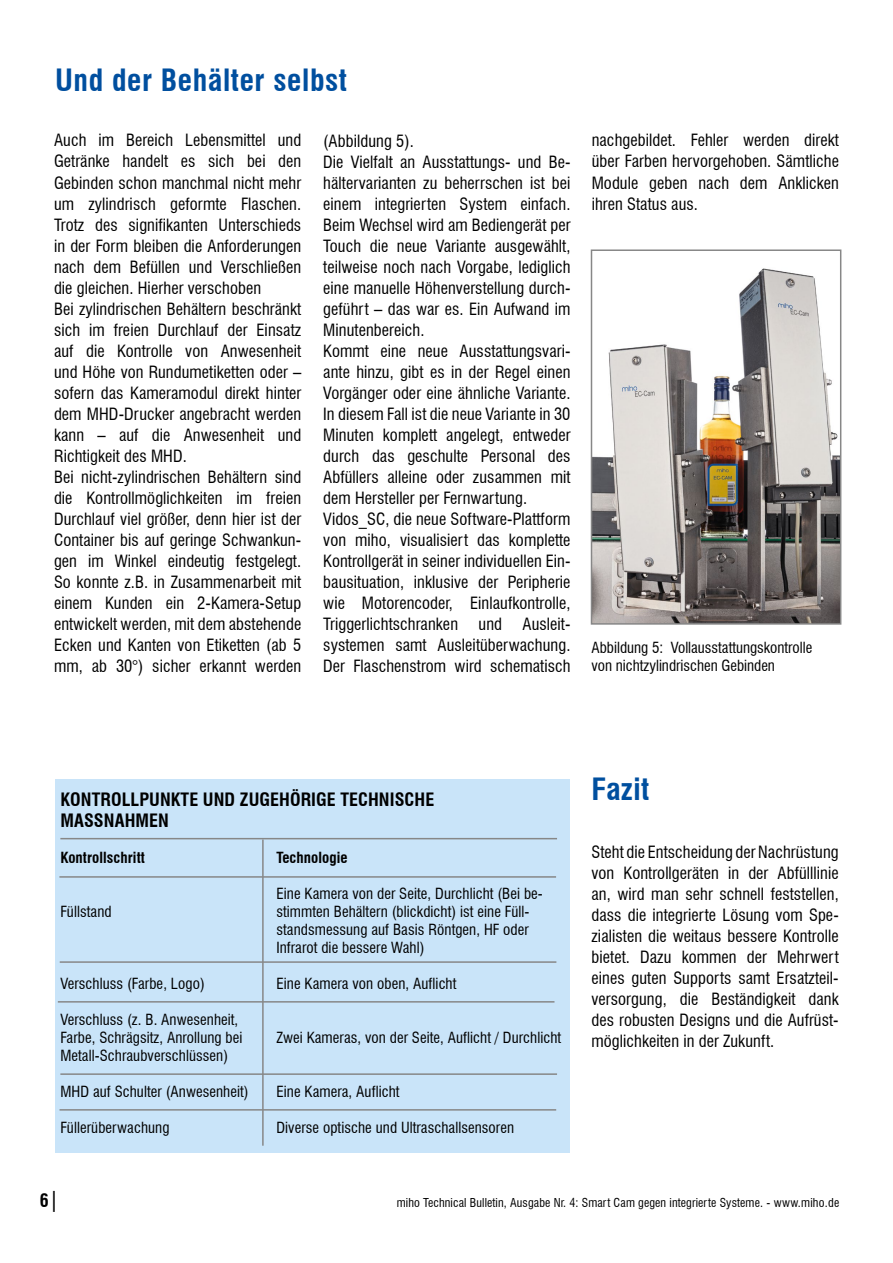
<style>
.page{position:relative;width:893px;height:1263px;background:#fff}
.page>*{position:absolute;margin:0;border:0;box-sizing:border-box;transform-origin:0 0}
.t1{font:700 condensed 30px "Swiss 721 BT";letter-spacing:.02em;color:#004f9f}
.t2{font:700 condensed 18px/21px "Swiss 721 BT";letter-spacing:.005em;color:#000}
.t3{font:condensed 16.5px/21px "Swiss 721 BT";letter-spacing:.005em;color:#000}
.t4{font:condensed 15px/18px "Swiss 721 BT";letter-spacing:.005em;color:#000}
.t5{font:700 condensed 15px "Swiss 721 BT";letter-spacing:.005em;color:#000}
.t6{font:condensed 12px "Swiss 721 BT";letter-spacing:.01em;color:#000}
.s1{font-weight:400;font-size:21px}
</style>
<div class="page">
<img style="left:594px;top:268px;width:244px;height:354px">
<div style="left:591px;top:249px;width:250px;height:376px;border:2px solid #878787"></div>
<div style="left:55px;top:779px;width:514px;height:373px;background:#c9e4f9"></div>
<hr style="left:60px;top:838px;width:497px;height:1px;background:#878787">
<hr style="left:60px;top:961px;width:496px;height:2px;background:#878787">
<hr style="left:58px;top:1001px;width:496px;height:1px;background:#878787">
<hr style="left:60px;top:1073px;width:497px;height:2px;background:#878787">
<hr style="left:60px;top:1109px;width:496px;height:1px;background:#878787">
<hr style="left:262px;top:839px;width:2px;height:307px;background:#878787">
<hr style="left:59px;top:876px;width:497px;height:2px;background:#878787">
<h1 class="t1" style="left:55px;top:62px;width:293px">Und der Behälter selbst</h1>
<p class="t3" style="left:54px;top:130px;width:249px">Auch im Bereich Lebensmittel und Getränke handelt es sich bei den Gebinden schon manchmal nicht mehr um zylindrisch geformte Flaschen.<br>Trotz des signifikanten Unterschieds in der Form bleiben die Anforderungen nach dem Befüllen und Verschließen die gleichen. Hierher verschoben<br>Bei zylindrischen Behältern beschränkt sich im freien Durchlauf der Einsatz auf die Kontrolle von Anwesenheit und Höhe von Rundumetiketten oder – sofern das Kameramodul direkt hinter dem MHD-Drucker angebracht werden kann – auf die Anwesenheit und Richtigkeit des MHD.<br>Bei nicht-zylindrischen Behältern sind die Kontrollmöglichkeiten im freien Durchlauf viel größer, denn hier ist der Container bis auf geringe Schwankun&shy;gen im Winkel eindeutig festgelegt.<br>So konnte z.B. in Zusammenarbeit mit einem Kunden ein 2-Kamera-Setup entwickelt werden, mit dem abstehende Ecken und Kanten von Etiketten (ab 5 mm, ab 30°) sicher erkannt werden</p>
<p class="t3" style="left:323px;top:130px;width:249px">(Abbildung 5).<br>Die Vielfalt an Ausstattungs- und Be&shy;hältervarianten zu beherrschen ist bei einem integrierten System einfach.<br>Beim Wechsel wird am Bediengerät per Touch die neue Variante ausgewählt, teilweise noch nach Vorgabe, lediglich eine manuelle Höhenverstellung durch&shy;geführt – das war es. Ein Aufwand im Minutenbereich.<br>Kommt eine neue Ausstattungsvari&shy;ante hinzu, gibt es in der Regel einen Vorgänger oder eine ähnliche Variante.<br>In diesem Fall ist die neue Variante in 30<br>Minuten komplett angelegt, entweder durch das geschulte Personal des Abfüllers alleine oder zusammen mit dem Hersteller per Fernwartung.<br>Vidos_SC, die neue Software-Plattform von miho, visualisiert das komplette Kontrollgerät in seiner individuellen Ein&shy;bausituation, inklusive der Peripherie wie Motorencoder, Einlaufkontrolle, Triggerlichtschranken und Ausleit&shy;systemen samt Ausleitüberwachung.<br>Der Flaschenstrom wird schematisch</p>
<p class="t3" style="left:592px;top:130px;width:249px;text-align:justify">nachgebildet. Fehler werden direkt über Farben hervorgehoben. Sämtliche Module geben nach dem Anklicken ihren Status aus.</p>
<p class="t4" style="left:591px;top:638px;width:222px">Abbildung 5: Vollausstattungskontrolle von nichtzylindrischen Gebinden</p>
<p class="t2" style="left:60px;top:788px;width:375px">KONTROLLPUNKTE UND ZUGEHÖRIGE TECHNISCHE<br>MASSNAHMEN</p>
<p class="t5" style="left:60px;top:848px;width:86px">Kontrollschritt</p>
<p class="t5" style="left:276px;top:848px;width:73px">Technologie</p>
<p class="t4" style="left:276px;top:884px;width:268px">Eine Kamera von der Seite, Durchlicht (Bei be-</p>
<p class="t4" style="left:60px;top:902px;width:53px">Füllstand</p>
<p class="t4" style="left:276px;top:902px;width:255px;text-align:justify">stimmten Behältern (blickdicht) ist eine Füll&shy;standsmessung auf Basis Röntgen, HF oder Infrarot die bessere Wahl)</p>
<p class="t4" style="left:60px;top:974px;width:146px">Verschluss (Farbe, Logo)</p>
<p class="t4" style="left:276px;top:974px;width:182px">Eine Kamera von oben, Auflicht</p>
<p class="t4" style="left:60px;top:1010px;width:184px">Verschluss (z. B. Anwesenheit,<br>Farbe, Schrägsitz, Anrollung bei</p>
<p class="t4" style="left:276px;top:1028px;width:286px">Zwei Kameras, von der Seite, Auflicht / Durchlicht</p>
<p class="t4" style="left:60px;top:1046px;width:169px">Metall-Schraubverschlüssen)</p>
<p class="t4" style="left:60px;top:1082px;width:190px">MHD auf Schulter (Anwesenheit)</p>
<p class="t4" style="left:276px;top:1082px;width:125px">Eine Kamera, Auflicht</p>
<p class="t4" style="left:60px;top:1118px;width:111px">Füllerüberwachung</p>
<p class="t4" style="left:276px;top:1118px;width:239px">Diverse optische und Ultraschallsensoren</p>
<h1 class="t1" style="left:591px;top:771px;width:59px">Fazit</h1>
<p class="t3" style="left:591px;top:841px;width:249px;text-align:justify">Steht die Entscheidung der Nachrüstung von Kontrollgeräten in der Abfülllinie an, wird man sehr schnell feststellen, dass die integrierte Lösung vom Spe&shy;zialisten die weitaus bessere Kontrolle bietet. Dazu kommen der Mehrwert eines guten Supports samt Ersatzteil&shy;versorgung, die Beständigkeit dank des robusten Designs und die Aufrüst&shy;möglichkeiten in der Zukunft.</p>
<p class="t2" style="left:40px;top:1189px;width:21px">6<span class="s1">|</span></p>
<p class="t6" style="left:397px;top:1195px;width:444px">miho Technical Bulletin, Ausgabe Nr. 4: Smart Cam gegen integrierte Systeme. - www.miho.de</p>
</div>
